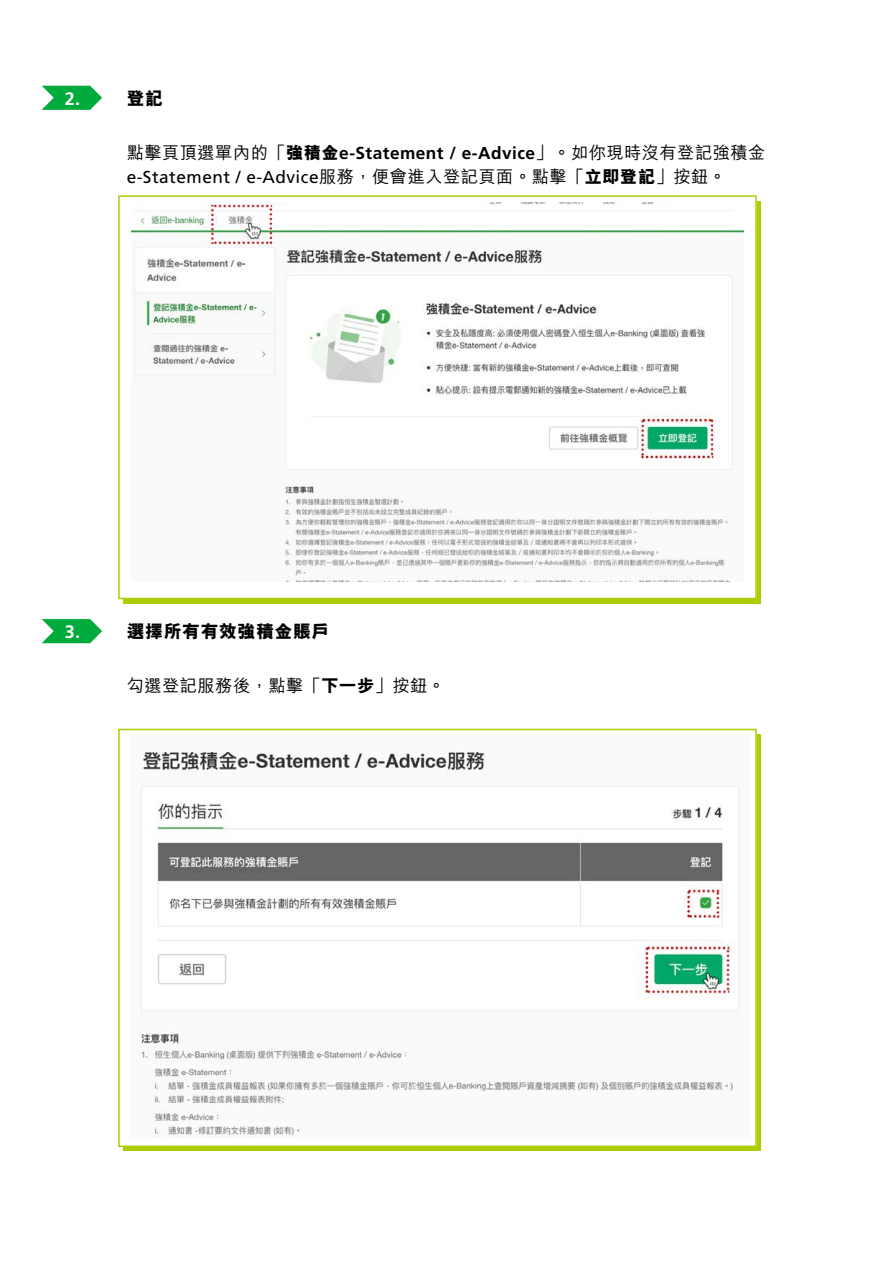
<style>
.page{position:relative;width:893px;height:1263px;background:#fff}
.page>*{position:absolute;margin:0;border:0;box-sizing:border-box;transform-origin:0 0}
.t1{font:800 18px "M Hei HK";letter-spacing:.025em;color:#000}
.t2{font:700 18px "Frutiger LT Std";color:#fff}
.t3{font:500 17.25px "M Hei HK";letter-spacing:.025em;color:#000}
.t4{font:17.25px "Frutiger LT Std";letter-spacing:.025em;color:#000}
.s1{font-weight:800}
.s2{font-family:"Frutiger LT Std";font-weight:700}
.s3{font-family:"M Hei HK";font-weight:500}
.s4{font-family:"M Hei HK";font-weight:800}
</style>
<div class="page">
<svg style="left:42px;top:86px;width:60px;height:24px"></svg>
<div style="left:118px;top:195px;width:639px;height:404px;border:2px solid #abcd03"></div>
<svg style="left:42px;top:619px;width:60px;height:24px"></svg>
<div style="left:118px;top:729px;width:639px;height:418px;border:2px solid #abcd03"></div>
<img style="left:131px;top:203px;width:613px;height:378px">
<img style="left:141px;top:751px;width:599px;height:387px">
<p class="t2" style="left:65px;top:88px;width:17px">2.</p>
<p class="t1" style="left:127px;top:86px;width:38px">登記</p>
<p class="t3" style="left:127px;top:140px;width:640px">點擊頁頂選單內的「<span class="s1">強積金</span><span class="s2">e-Statement / e-Advice</span>」。如你現時沒有登記強積金</p>
<p class="t4" style="left:127px;top:166px;width:601px">e-Statement / e-Advice<span class="s3">服務，便會進入登記頁面。點擊「</span><span class="s4">立即登記</span><span class="s3">」按鈕。</span></p>
<p class="t2" style="left:65px;top:621px;width:17px">3.</p>
<p class="t1" style="left:127px;top:619px;width:204px">選擇所有有效強積金賬戶</p>
<p class="t3" style="left:127px;top:673px;width:320px">勾選登記服務後，點擊「<span class="s1">下一步</span>」按鈕。</p>
</div>
